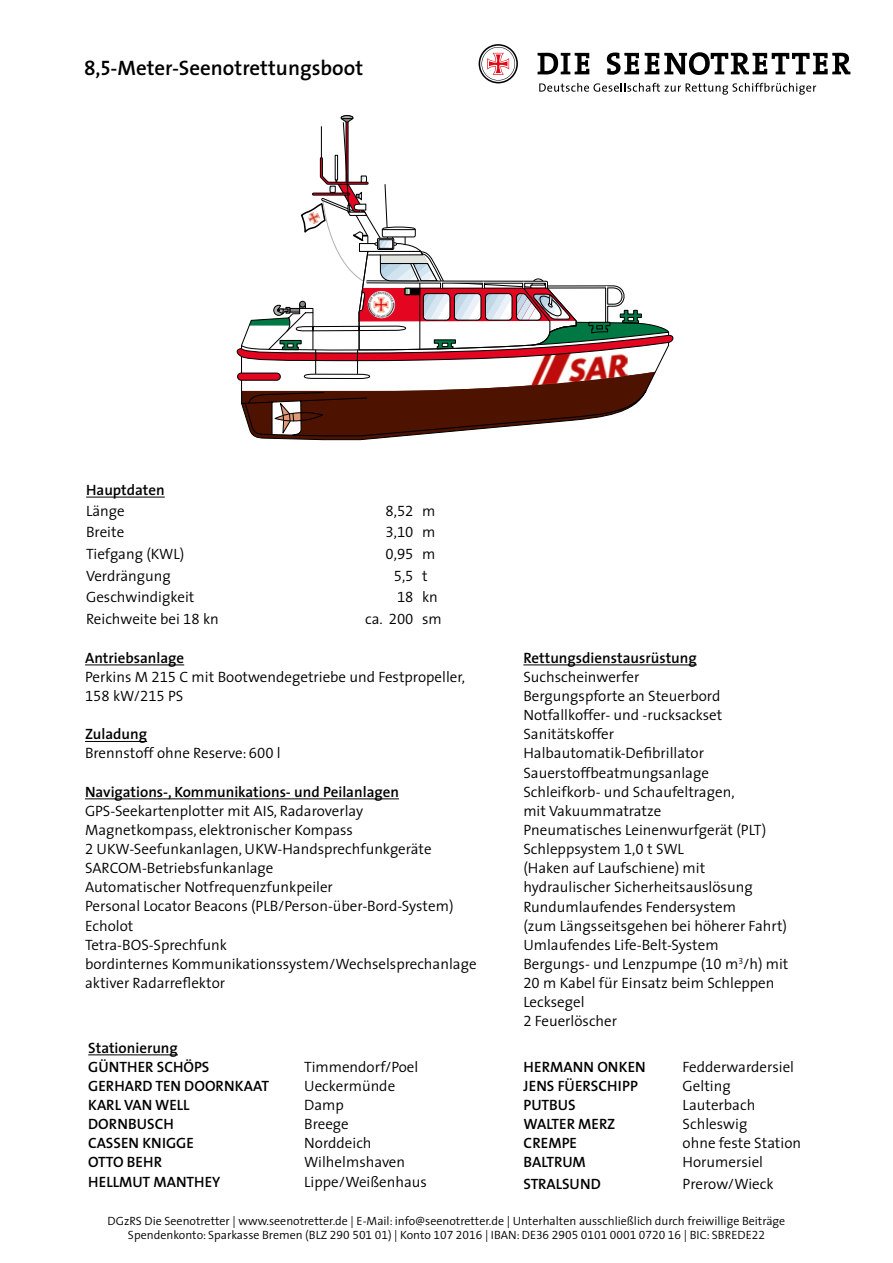
<style>
.page{position:relative;width:893px;height:1263px;background:#fff}
.page>*{position:absolute;margin:0;border:0;box-sizing:border-box;transform-origin:0 0}
.t1{font:600 21px "The Sans";color:#000}
.t2{font:300 15px/19.2px "The Sans";color:#000}
.t3{font:600 15px/19.2px "The Sans";color:#000}
.t4{font:15px "The Sans Semi Light Expert";color:#000}
.t5{font:300 12px/14.4px "The Sans";color:#000;text-align:center}
.s1{font-family:"The Sans Semi Bold Caps";font-weight:400}
.s2{font-family:"The Sans";font-weight:300}
.s3{font-family:"The Sans Semi Light Expert";font-weight:400}
.s4{font-weight:600}
</style>
<div class="page">
<svg style="left:477px;top:43px;width:42px;height:42px"></svg>
<svg style="left:479px;top:44px;width:39px;height:39px"></svg>
<svg style="left:538px;top:53px;width:51px;height:22px"></svg>
<svg style="left:607px;top:53px;width:32px;height:22px"></svg>
<svg style="left:645px;top:52px;width:205px;height:23px"></svg>
<svg style="left:539px;top:83px;width:277px;height:12px"></svg>
<hr style="left:85px;top:665px;width:99px;height:1px;background:#000">
<hr style="left:85px;top:741px;width:62px;height:1px;background:#000">
<hr style="left:85px;top:799px;width:314px;height:1px;background:#000">
<hr style="left:523px;top:665px;width:174px;height:1px;background:#000">
<hr style="left:88px;top:1054px;width:90px;height:1px;background:#000">
<hr style="left:86px;top:497px;width:79px;height:1px;background:#000">
<svg style="left:236px;top:115px;width:438px;height:326px"></svg>
<h1 class="t1" style="left:84px;top:51px;width:281px"><span class="s1">8,5</span>-Meter-Seenotrettungsboot</h1>
<p class="t3" style="left:86px;top:480px;width:80px">Hauptdaten</p>
<p class="t2" style="left:86px;top:501px;width:40px">Länge</p>
<p class="t4" style="left:386px;top:499px;width:51px">8,52 <span class="s2">m</span></p>
<p class="t2" style="left:86px;top:522px;width:40px">Breite</p>
<p class="t4" style="left:386px;top:520px;width:51px">3,10 <span class="s2">m</span></p>
<p class="t2" style="left:86px;top:543px;width:100px">Tiefgang (KWL)</p>
<p class="t4" style="left:386px;top:541px;width:51px">0,95 <span class="s2">m</span></p>
<p class="t2" style="left:86px;top:566px;width:86px">Verdrängung</p>
<p class="t4" style="left:394px;top:563px;width:35px">5,5 <span class="s2">t</span></p>
<p class="t2" style="left:86px;top:587px;width:110px">Geschwindigkeit</p>
<p class="t4" style="left:397px;top:585px;width:42px">18 <span class="s2">kn</span></p>
<p class="t2" style="left:86px;top:608px;width:134px">Reichweite bei <span class="s3">18</span> kn</p>
<p class="t2" style="left:365px;top:608px;width:78px">ca. <span class="s3">200</span> sm</p>
<p class="t2" style="left:85px;top:647px;width:381px"><span class="s4">Antriebsanlage<br></span>Perkins M <span class="s3">215</span> C mit Bootwendegetriebe und Festpropeller,</p>
<p class="t4" style="left:85px;top:683px;width:100px">158 <span class="s2">kW/</span>215 <span class="s2">PS</span></p>
<p class="t2" style="left:85px;top:724px;width:197px"><span class="s4">Zuladung<br></span>Brennstoff ohne Reserve: <span class="s3">600</span> l</p>
<p class="t3" style="left:85px;top:781px;width:315px">Navigations-, Kommunikations- und Peilanlagen</p>
<p class="t2" style="left:85px;top:801px;width:393px">GPS-Seekartenplotter mit AIS, Radaroverlay Magnetkompass, elektronischer Kompass<br><span class="s3">2</span> UKW-Seefunkanlagen, UKW-Handsprechfunkgeräte SARCOM-Betriebsfunkanlage<br>Automatischer Notfrequenzfunkpeiler<br>Personal Locator Beacons (PLB/Person-über-Bord-System)<br>Echolot<br>Tetra-BOS-Sprechfunk<br>bordinternes Kommunikationssystem/Wechselsprechanlage aktiver Radarreflektor</p>
<p class="t3" style="left:88px;top:1037px;width:123px">Stationierung<br>GÜNTHER SCHÖPS</p>
<p class="t2" style="left:304px;top:1056px;width:116px">Timmendorf/Poel</p>
<p class="t3" style="left:88px;top:1076px;width:182px">GERHARD TEN DOORNKAAT</p>
<p class="t2" style="left:304px;top:1076px;width:92px">Ueckermünde</p>
<p class="t3" style="left:88px;top:1095px;width:103px">KARL VAN WELL</p>
<p class="t2" style="left:304px;top:1095px;width:41px">Damp</p>
<p class="t3" style="left:88px;top:1114px;width:87px">DORNBUSCH</p>
<p class="t2" style="left:304px;top:1114px;width:46px">Breege</p>
<p class="t3" style="left:88px;top:1133px;width:107px">CASSEN KNIGGE</p>
<p class="t2" style="left:304px;top:1133px;width:69px">Norddeich</p>
<p class="t3" style="left:88px;top:1152px;width:75px">OTTO BEHR</p>
<p class="t2" style="left:304px;top:1152px;width:102px">Wilhelmshaven</p>
<p class="t3" style="left:88px;top:1171px;width:134px">HELLMUT MANTHEY</p>
<p class="t2" style="left:304px;top:1171px;width:124px">Lippe/Weißenhaus</p>
<p class="t3" style="left:523px;top:648px;width:175px">Rettungsdienstausrüstung</p>
<p class="t2" style="left:523px;top:667px;width:267px">Suchscheinwerfer<br>Bergungspforte an Steuerbord<br>Notfallkoffer- und -rucksackset<br>Sanitätskoffer<br>Halbautomatik-Defibrillator<br>Sauerstoffbeatmungsanlage<br>Schleifkorb- und Schaufeltragen,<br>mit Vakuummatratze<br>Pneumatisches Leinenwurfgerät (PLT)<br>Schleppsystem <span class="s3">1,0</span> t SWL<br>(Haken auf Laufschiene) mit hydraulischer Sicherheitsauslösung<br>Rundumlaufendes Fendersystem<br>(zum Längsseitsgehen bei höherer Fahrt)<br>Umlaufendes Life-Belt-System<br>Bergungs- und Lenzpumpe (<span class="s3">10</span> m<sup>3</sup>/h) mit<br><span class="s3">20</span> m Kabel für Einsatz beim Schleppen<br>Lecksegel<br><span class="s3">2</span> Feuerlöscher</p>
<p class="t3" style="left:524px;top:1057px;width:124px">HERMANN ONKEN</p>
<p class="t2" style="left:683px;top:1056px;width:113px">Fedderwardersiel</p>
<p class="t3" style="left:524px;top:1076px;width:116px">JENS FÜERSCHIPP</p>
<p class="t2" style="left:683px;top:1076px;width:50px">Gelting</p>
<p class="t3" style="left:524px;top:1095px;width:54px">PUTBUS</p>
<p class="t2" style="left:683px;top:1095px;width:74px">Lauterbach</p>
<p class="t3" style="left:524px;top:1114px;width:93px">WALTER MERZ</p>
<p class="t2" style="left:683px;top:1114px;width:66px">Schleswig</p>
<p class="t3" style="left:524px;top:1133px;width:55px">CREMPE</p>
<p class="t2" style="left:683px;top:1133px;width:120px">ohne feste Station</p>
<p class="t3" style="left:524px;top:1152px;width:64px">BALTRUM</p>
<p class="t2" style="left:683px;top:1152px;width:82px">Horumersiel</p>
<p class="t3" style="left:524px;top:1173px;width:79px">STRALSUND</p>
<p class="t2" style="left:683px;top:1173px;width:93px">Prerow/Wieck</p>
<p class="t5" style="left:108px;top:1213px;width:679px">DGzRS Die Seenotretter | www.seenotretter.de | E-Mail: info@seenotretter.de | Unterhalten ausschließlich durch freiwillige Beiträge<br>Spendenkonto: Sparkasse Bremen (BLZ <span class="s3">290 501 01</span>) | Konto <span class="s3">107 2016</span> | IBAN: DE<span class="s3">36 2905 0101 0001 0720 16</span> | BIC: SBREDE<span class="s3">22</span></p>
</div>
